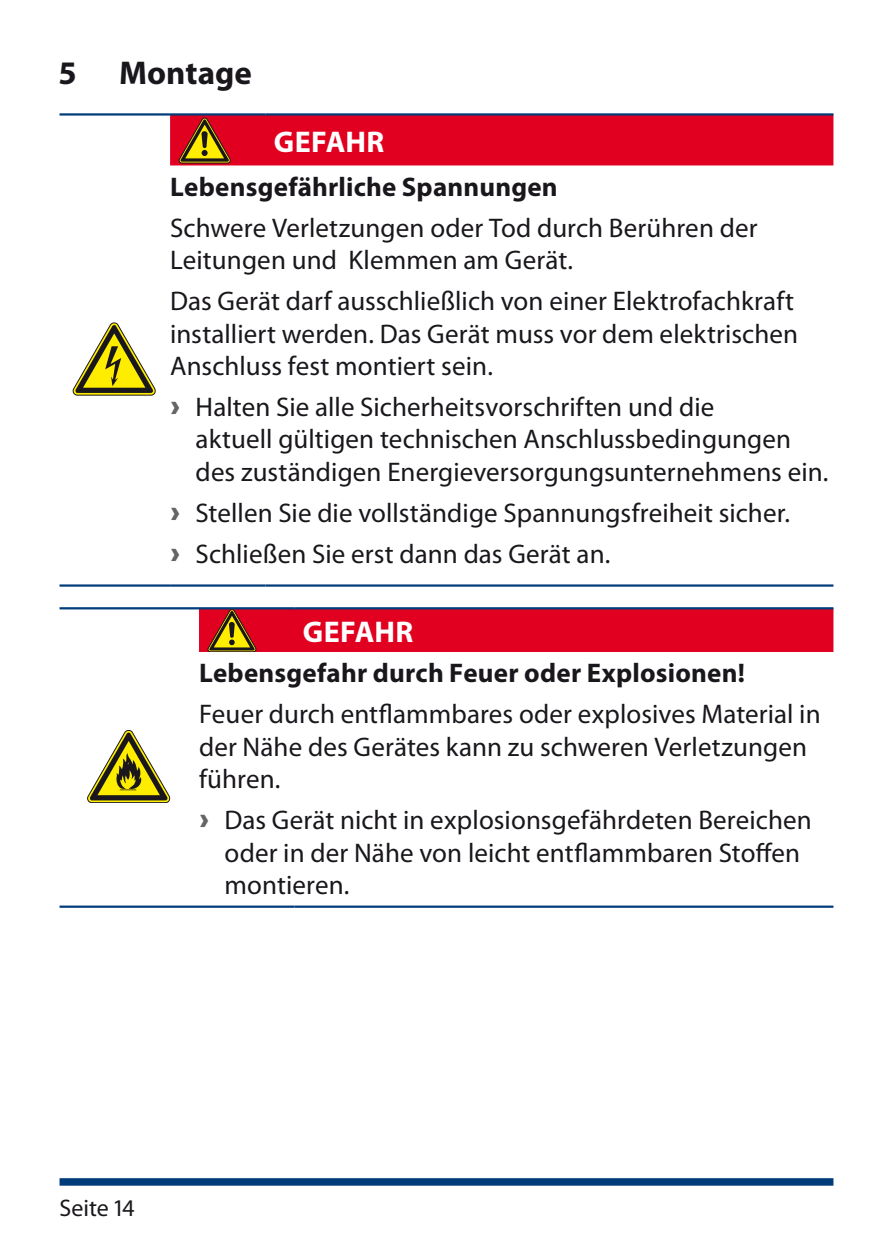
<style>
.page{position:relative;width:893px;height:1259px;background:#fff}
.page>*{position:absolute;margin:0;border:0;box-sizing:border-box;transform-origin:0 0}
.t1{font:700 33px "Myriad Pro";color:#1a171c}
.t2{font:700 30px "Myriad Pro";letter-spacing:.01em;color:#fff}
.t3{font:27px/32.4px "Myriad Pro";letter-spacing:.005em;color:#1a171c}
.t4{font:700 27px "Myriad Pro";letter-spacing:.01em;color:#1a171c}
.t5{font:24px "Myriad Pro";color:#1a171c}
.s1{font-family:"Frutiger LT Pro";font-weight:900;font-size:30px;color:#646567}
</style>
<div class="page">
<div style="left:60px;top:1178px;width:773px;height:7px;background:#003c7a"></div>
<hr style="left:170px;top:584px;width:95px;height:2px;background:#003c7a">
<hr style="left:265px;top:584px;width:568px;height:2px;background:#003c7a">
<hr style="left:170px;top:113px;width:95px;height:3px;background:#003c7a">
<hr style="left:265px;top:113px;width:568px;height:3px;background:#003c7a">
<hr style="left:60px;top:113px;width:110px;height:3px;background:#003c7a">
<hr style="left:60px;top:584px;width:110px;height:2px;background:#003c7a">
<svg style="left:73px;top:322px;width:83px;height:73px"></svg>
<svg style="left:170px;top:114px;width:663px;height:51px;background:#d70722"></svg>
<hr style="left:199px;top:905px;width:95px;height:3px;background:#003c7a">
<hr style="left:294px;top:905px;width:539px;height:3px;background:#003c7a">
<hr style="left:199px;top:607px;width:95px;height:2px;background:#003c7a">
<hr style="left:294px;top:607px;width:539px;height:2px;background:#003c7a">
<hr style="left:60px;top:607px;width:139px;height:2px;background:#003c7a">
<hr style="left:60px;top:905px;width:139px;height:3px;background:#003c7a">
<svg style="left:87px;top:730px;width:83px;height:73px"></svg>
<svg style="left:199px;top:608px;width:634px;height:44px;background:#d60722"></svg>
<p class="t1" style="left:60px;top:52px;width:18px">5</p>
<p class="t1" style="left:119px;top:52px;width:134px">Montage</p>
<p class="t2" style="left:274px;top:122px;width:112px">GEFAHR</p>
<p class="t4" style="left:170px;top:169px;width:389px">Lebensgefährliche Spannungen</p>
<p class="t3" style="left:170px;top:211px;width:589px">Schwere Verletzungen oder Tod durch Berühren der<br>Leitungen und Klemmen am Gerät.</p>
<p class="t3" style="left:170px;top:284px;width:630px">Das Gerät darf ausschließlich von einer Elektrofachkraft installiert werden. Das Gerät muss vor dem elektrischen<br>Anschluss fest montiert sein.</p>
<p class="t3" style="left:196px;top:390px;width:634px;text-indent:-26px"><span class="s1">›</span> Halten Sie alle Sicherheitsvorschriften und die<br>aktuell gültigen technischen Anschlussbedingungen des zuständigen Energieversorgungsunternehmens ein.</p>
<p class="t3" style="left:170px;top:492px;width:621px;line-height:40.8px"><span class="s1">›</span> Stellen Sie die vollständige Spannungsfreiheit sicher. <span class="s1">›</span> Schließen Sie erst dann das Gerät an.</p>
<p class="t2" style="left:303px;top:612px;width:112px">GEFAHR</p>
<p class="t4" style="left:199px;top:656px;width:548px">Lebensgefahr durch Feuer oder Explosionen!</p>
<p class="t3" style="left:199px;top:697px;width:623px">Feuer durch entflammbares oder explosives Material in der Nähe des Gerätes kann zu schweren Verletzungen führen.</p>
<p class="t3" style="left:225px;top:803px;width:589px;text-indent:-26px"><span class="s1">›</span> Das Gerät nicht in explosionsgefährdeten Bereichen oder in der Nähe von leicht entflammbaren Stoffen montieren.</p>
<p class="t5" style="left:60px;top:1192px;width:76px">Seite 14</p>
</div>
